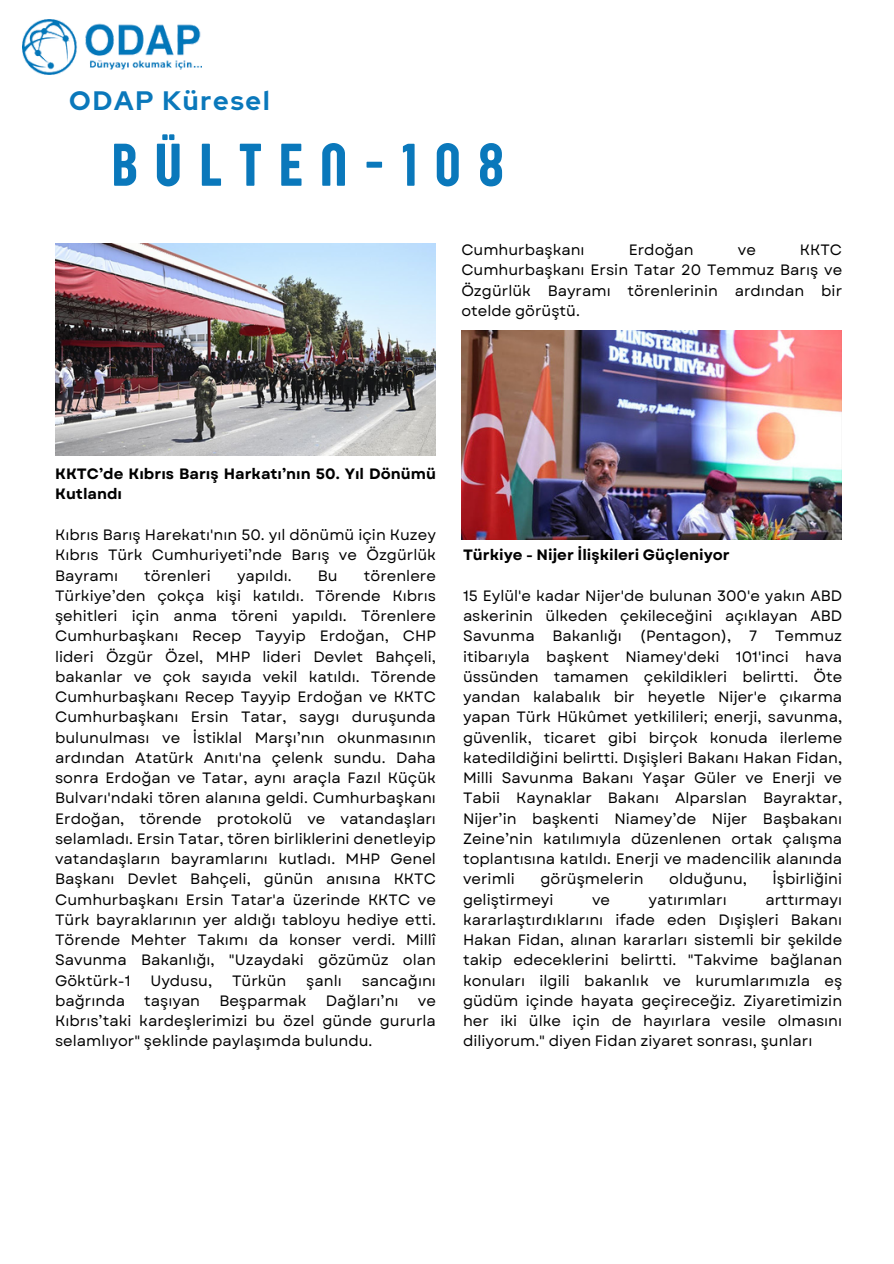
<style>
.page{position:relative;width:894px;height:1264px;background:#fff}
.page>*{position:absolute;margin:0;border:0;box-sizing:border-box;transform-origin:0 0}
.t1{font:62.25px "Sugo Pro Display";letter-spacing:.29em;color:#0a78bb}
.t2{font:700 26.55px "Red Hat Display";letter-spacing:.07em;color:#0a78bb}
.t3{font:15px/20.2px "Garet";color:#000;text-align:justify}
.t4{font:700 15px/20.2px "Garet";color:#000}
</style>
<div class="page">
<img style="left:22px;top:19px;width:179px;height:55px">
<img style="left:55px;top:243px;width:380px;height:213px">
<img style="left:461px;top:330px;width:380px;height:209px">
<h1 class="t2" style="left:69px;top:82px;width:202px">ODAP Küresel</h1>
<h2 class="t1" style="left:112px;top:129px;width:393px">BÜLTEN-108</h2>
<p class="t3" style="left:461px;top:240px;width:125px">Cumhurbaşkanı</p>
<p class="t3" style="left:628px;top:240px;width:67px">Erdoğan</p>
<p class="t3" style="left:737px;top:240px;width:20px">ve</p>
<p class="t3" style="left:461px;top:240px;width:382px;text-indent:338px">KKTC Cumhurbaşkanı Ersin Tatar 20 Temmuz Barış ve Özgürlük Bayramı törenlerinin ardından bir otelde görüştü.</p>
<h4 class="t4" style="left:55px;top:464px;width:382px">KKTC’de Kıbrıs Barış Harkatı’nın 50. Yıl Dönümü<br>Kutlandı</h4>
<p class="t3" style="left:55px;top:524px;width:382px">Kıbrıs Barış Harekatı'nın 50. yıl dönümü için Kuzey Kıbrıs Türk Cumhuriyeti’nde Barış ve Özgürlük Bayramı</p>
<p class="t3" style="left:55px;top:565px;width:382px;text-indent:308px">törenlere Türkiye’den çokça kişi katıldı. Törende Kıbrıs şehitleri için anma töreni yapıldı. Törenlere Cumhurbaşkanı Recep Tayyip Erdoğan, CHP lideri Özgür Özel, MHP lideri Devlet Bahçeli, bakanlar ve çok sayıda vekil katıldı. Törende Cumhurbaşkanı Recep Tayyip Erdoğan ve KKTC Cumhurbaşkanı Ersin Tatar, saygı duruşunda bulunulması ve İstiklal Marşı’nın okunmasının ardından Atatürk Anıtı'na çelenk sundu. Daha sonra Erdoğan ve Tatar, aynı araçla Fazıl Küçük Bulvarı'ndaki tören alanına geldi. Cumhurbaşkanı Erdoğan, törende protokolü ve vatandaşları selamladı. Ersin Tatar, tören birliklerini denetleyip vatandaşların bayramlarını kutladı. MHP Genel Başkanı Devlet Bahçeli, günün anısına KKTC Cumhurbaşkanı Ersin Tatar'a üzerinde KKTC ve Türk bayraklarının yer aldığı tabloyu hediye etti.<br>Törende Mehter Takımı da konser verdi. Millî Savunma Bakanlığı, "Uzaydaki gözümüz olan Göktürk-1</p>
<p class="t3" style="left:144px;top:565px;width:66px">törenleri</p>
<p class="t3" style="left:237px;top:565px;width:56px">yapıldı.</p>
<p class="t3" style="left:318px;top:565px;width:21px">Bu</p>
<p class="t3" style="left:150px;top:970px;width:63px">Uydusu,</p>
<p class="t3" style="left:232px;top:970px;width:56px">Türkün</p>
<p class="t3" style="left:306px;top:970px;width:37px">şanlı</p>
<p class="t3" style="left:361px;top:970px;width:76px">sancağını</p>
<p class="t3" style="left:55px;top:990px;width:71px">bağrında</p>
<p class="t3" style="left:144px;top:990px;width:57px">taşıyan</p>
<p class="t3" style="left:219px;top:990px;width:89px">Beşparmak</p>
<p class="t3" style="left:326px;top:990px;width:74px">Dağları’nı</p>
<p class="t3" style="left:55px;top:990px;width:382px;text-indent:362px">ve Kıbrıs’taki kardeşlerimizi bu özel günde gururla selamlıyor" şeklinde paylaşımda bulundu.</p>
<h4 class="t4" style="left:463px;top:545px;width:268px">Türkiye - Nijer İlişkileri Güçleniyor</h4>
<p class="t3" style="left:463px;top:585px;width:380px">15 Eylül'e kadar Nijer'de bulunan 300'e yakın ABD askerinin ülkeden çekileceğini açıklayan ABD Savunma Bakanlığı (Pentagon), 7 Temmuz itibarıyla başkent Niamey'deki 101'inci hava üssünden tamamen çekildikleri belirtti. Öte yandan kalabalık bir heyetle Nijer'e çıkarma yapan Türk Hükûmet yetkilileri; enerji, savunma, güvenlik, ticaret gibi birçok konuda ilerleme katedildiğini belirtti. Dışişleri Bakanı Hakan Fidan, Milli Savunma Bakanı Yaşar Güler ve Enerji ve Tabii Kaynaklar Bakanı Alparslan Bayraktar, Nijer’in başkenti Niamey’de Nijer Başbakanı Zeine’nin katılımıyla düzenlenen ortak çalışma toplantısına katıldı. Enerji ve madencilik alanında verimli</p>
<p class="t3" style="left:540px;top:869px;width:105px">görüşmelerin</p>
<p class="t3" style="left:669px;top:869px;width:79px">olduğunu,</p>
<p class="t3" style="left:772px;top:869px;width:69px">İşbirliğini</p>
<p class="t3" style="left:463px;top:889px;width:90px">geliştirmeyi</p>
<p class="t3" style="left:592px;top:889px;width:20px">ve</p>
<p class="t3" style="left:648px;top:889px;width:80px">yatırımları</p>
<p class="t3" style="left:463px;top:889px;width:380px;text-indent:302px">arttırmayı kararlaştırdıklarını ifade eden Dışişleri Bakanı Hakan Fidan, alınan kararları sistemli bir şekilde takip edeceklerini belirtti. "Takvime bağlanan konuları ilgili bakanlık ve kurumlarımızla eş güdüm içinde hayata geçireceğiz. Ziyaretimizin her iki ülke için de hayırlara vesile olmasını diliyorum." diyen Fidan ziyaret sonrası, şunları</p>
</div>
